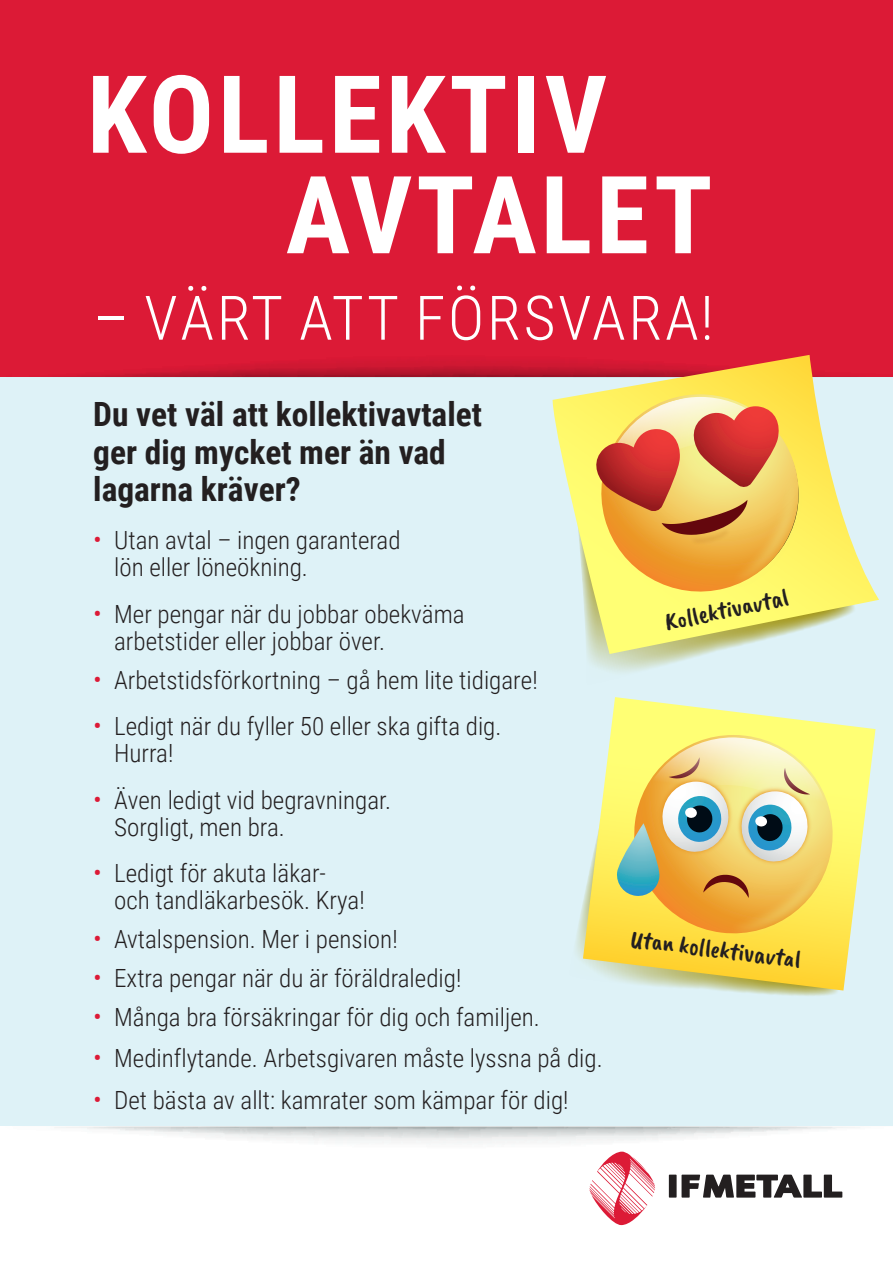
<style>
.page{position:relative;width:893px;height:1263px;background:#fff}
.page>*{position:absolute;margin:0;border:0;box-sizing:border-box;transform-origin:0 0}
.t1{font:700 108px "Roboto Condensed";letter-spacing:.035em;color:#fff}
.t2{font:300 61.5px "Roboto Condensed";letter-spacing:.045em;color:#fff}
.t3{font:700 33.45px "Roboto Condensed";color:#231f20}
.t4{font:300 25.05px "Roboto Condensed";color:#231f20}
.t5{font:25.05px "Caveat Brush";color:#231f20}
.s1{font-size:27px;color:#dc1a36}
</style>
<div class="page">
<div style="left:0;top:0;width:893px;height:378px;background:#dc1a36"></div>
<div style="left:0;top:377px;width:893px;height:749px;background:#def2f7"></div>
<svg style="left:576px;top:904px;width:262px;height:92px"></svg>
<svg style="left:583px;top:697px;width:292px;height:293px"></svg>
<svg style="left:592px;top:1196px;width:61px;height:29px"></svg>
<div style="left:669px;top:1174px;width:8px;height:23px;background:#231f20"></div>
<svg style="left:681px;top:1196px;width:161px;height:1px"></svg>
<img style="left:61px;top:1126px;width:787px;height:70px">
<svg style="left:587px;top:654px;width:118px;height:18px"></svg>
<svg style="left:553px;top:355px;width:326px;height:299px"></svg>
<img style="left:667px;top:431px;width:172px;height:190px">
<svg style="left:592px;top:393px;width:214px;height:203px;background:#e8ab54"></svg>
<img style="left:690px;top:802px;width:178px;height:182px">
<svg style="left:616px;top:732px;width:222px;height:207px;background:#dfce77"></svg>
<p class="t1" style="left:87px;top:39px;width:522px">KOLLEKTIV</p>
<p class="t1" style="left:286px;top:139px;width:428px">AVTALET</p>
<p class="t2" style="left:93px;top:275px;width:622px">– VÄRT ATT FÖRSVARA!</p>
<p class="t3" style="left:93px;top:391px;width:390px">Du vet väl att kollektivavtalet</p>
<p class="t3" style="left:93px;top:428px;width:354px">ger dig mycket mer än vad</p>
<p class="t3" style="left:93px;top:466px;width:209px">lagarna kräver?</p>
<p class="t4" style="left:93px;top:523px;width:309px"><span class="s1">•</span> Utan avtal – ingen garanterad</p>
<p class="t4" style="left:114px;top:550px;width:195px">lön eller löneökning.</p>
<p class="t4" style="left:93px;top:596px;width:373px"><span class="s1">•</span> Mer pengar när du jobbar obekväma</p>
<p class="t4" style="left:114px;top:623px;width:272px">arbetstider eller jobbar över.</p>
<p class="t4" style="left:93px;top:662px;width:446px"><span class="s1">•</span> Arbetstidsförkortning – gå hem lite tidigare!</p>
<p class="t4" style="left:93px;top:709px;width:410px"><span class="s1">•</span> Ledigt när du fyller 50 eller ska gifta dig.</p>
<p class="t4" style="left:114px;top:736px;width:61px">Hurra!</p>
<p class="t4" style="left:93px;top:782px;width:299px"><span class="s1">•</span> Även ledigt vid begravningar.</p>
<p class="t4" style="left:114px;top:809px;width:172px">Sorgligt, men bra.</p>
<p class="t4" style="left:93px;top:856px;width:234px"><span class="s1">•</span> Ledigt för akuta läkar-</p>
<p class="t4" style="left:114px;top:883px;width:252px">och tandläkarbesök. Krya!</p>
<p class="t4" style="left:93px;top:922px;width:306px"><span class="s1">•</span> Avtalspension. Mer i pension!</p>
<p class="t4" style="left:93px;top:961px;width:370px"><span class="s1">•</span> Extra pengar när du är föräldraledig!</p>
<p class="t4" style="left:93px;top:1000px;width:448px"><span class="s1">•</span> Många bra försäkringar för dig och familjen.</p>
<p class="t4" style="left:93px;top:1040px;width:511px"><span class="s1">•</span> Medinflytande. Arbetsgivaren måste lyssna på dig.</p>
<p class="t4" style="left:93px;top:1082px;width:477px"><span class="s1">•</span> Det bästa av allt: kamrater som kämpar för dig!</p>
<p class="t5" style="left:662px;top:608px;width:127px;rotate:-12deg">Kollektivavtal</p>
<p class="t5" style="left:633px;top:924px;width:173px;rotate:7deg">Utan kollektivavtal</p>
</div>
